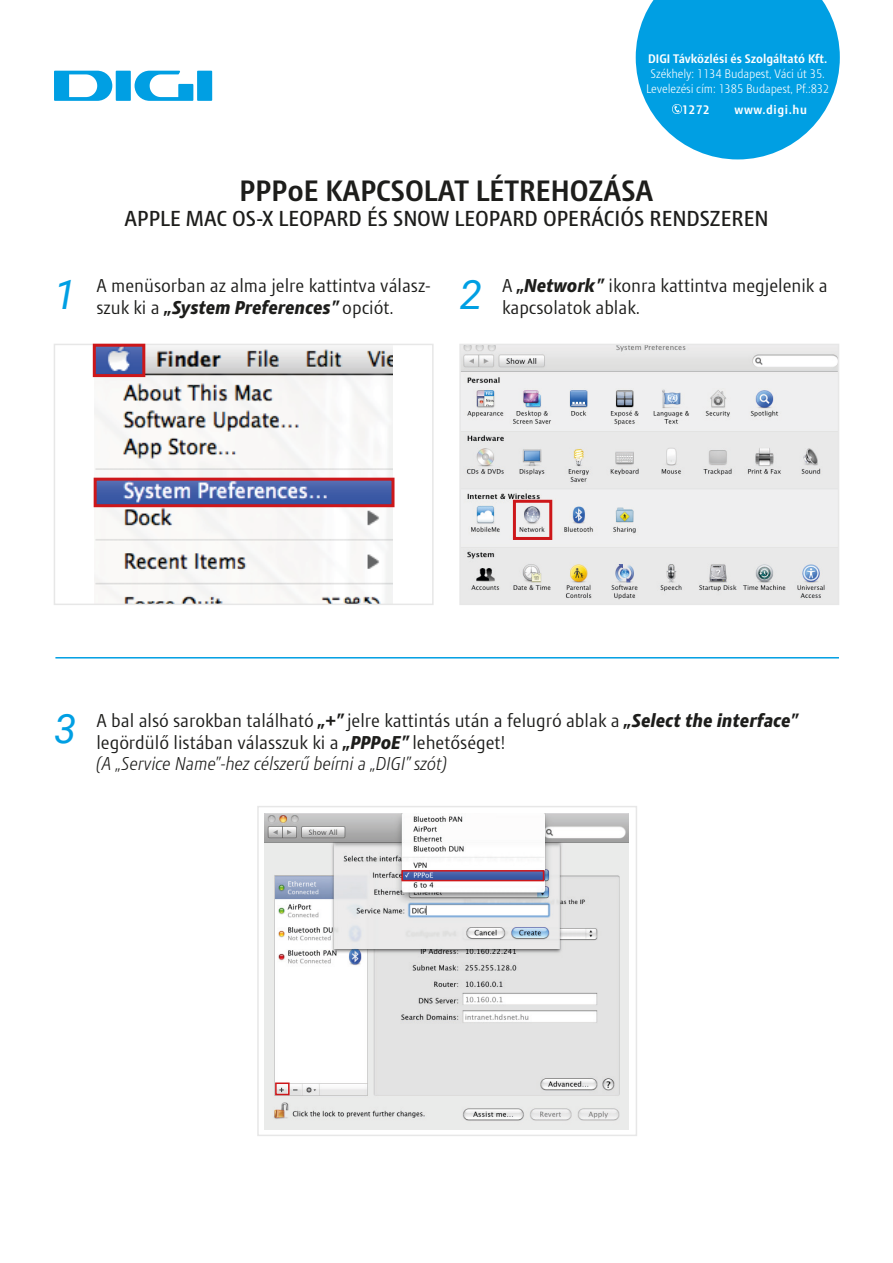
<style>
.page{position:relative;width:893px;height:1263px;background:#fff}
.page>*{position:absolute;margin:0;border:0;box-sizing:border-box;transform-origin:0 0}
.t1{font:italic 40.5px "Roboto";color:#009fe3}
.t2{font:700 28.5px "Modena";color:#1d1d1b}
.t3{font:500 21px "Modena";color:#1d1d1b}
.t4{font:18px/21.6px "Modena";color:#1d1d1b}
.t5{font:300 12px "Modena";letter-spacing:-.01em;color:#fff}
.t6{font:700 12px "Modena";color:#fff}
.t7{font:700 12px "Modena";letter-spacing:.05em;color:#fff}
.s1{font-weight:800;font-style:italic}
.s2{font-weight:300;font-style:italic}
</style>
<div class="page">
<div style="left:197px;top:71px;width:15px;height:30px;background:#009fe3"></div>
<svg style="left:135px;top:71px;width:58px;height:30px"></svg>
<div style="left:116px;top:71px;width:15px;height:30px;background:#009fe3"></div>
<svg style="left:54px;top:71px;width:58px;height:30px"></svg>
<svg style="left:636px;top:0;width:204px;height:159px;background:#27ade7"></svg>
<hr style="left:55px;top:657px;width:784px;height:1px;background:#009fe3">
<img style="left:95px;top:347px;width:298px;height:255px">
<div style="left:54px;top:344px;width:380px;height:261px;border:2px solid #e7e7e7"></div>
<img style="left:462px;top:347px;width:374px;height:255px">
<div style="left:459px;top:344px;width:380px;height:261px;border:2px solid #e7e7e7"></div>
<img style="left:265px;top:813px;width:363px;height:316px">
<div style="left:257px;top:806px;width:380px;height:330px;border:2px solid #e7e7e7"></div>
<div style="left:94px;top:478px;width:300px;height:29px;border:3px solid #cd171a"></div>
<div style="left:93px;top:344px;width:52px;height:33px;border:3px solid #cd171a"></div>
<div style="left:513px;top:500px;width:39px;height:40px;border:3px solid #cd171a"></div>
<div style="left:275px;top:1082px;width:15px;height:13px;border:2px solid #cd171a"></div>
<div style="left:401px;top:870px;width:143px;height:11px;border:2px solid #cd171a"></div>
<p class="t6" style="left:648px;top:52px;width:181px">DIGI Távközlési és Szolgáltató Kft.</p>
<p class="t5" style="left:651px;top:66px;width:176px">Székhely: 1134 Budapest, Váci út 35.</p>
<p class="t5" style="left:646px;top:81px;width:185px">Levelezési cím: 1385 Budapest, Pf.:832</p>
<p class="t6" style="left:682px;top:102px;width:30px">1272</p>
<p class="t7" style="left:734px;top:102px;width:74px">www.digi.hu</p>
<p class="t2" style="left:240px;top:173px;width:415px">PPPoE KAPCSOLAT LÉTREHOZÁSA</p>
<p class="t3" style="left:125px;top:205px;width:645px">APPLE MAC OS-X LEOPARD ÉS SNOW LEOPARD OPERÁCIÓS RENDSZEREN</p>
<p class="t4" style="left:96px;top:275px;width:336px">A menüsorban az alma jelre kattintva válas - szuk ki a <span class="s1">„System Preferences”</span> opciót.</p>
<p class="t4" style="left:502px;top:275px;width:327px">A <span class="s1">„Network”</span> ikonra kattintva megjelenik a kapcsolatok ablak.</p>
<p class="t1" style="left:54px;top:266px;width:24px">1</p>
<p class="t1" style="left:460px;top:266px;width:24px">2</p>
<p class="t1" style="left:54px;top:701px;width:24px">3</p>
<p class="t4" style="left:96px;top:709px;width:704px">A bal alsó sarokban található <span class="s1">„+”</span> jelre kattintás után a felugró ablak a <span class="s1">„Select the interface” </span>legördülő listában válasszuk ki a <span class="s1">„PPPoE”</span> lehetőséget!<br><span class="s2">(A „Service Name”-hez célszerű beírni a „DIGI” szót)</span></p>
</div>
